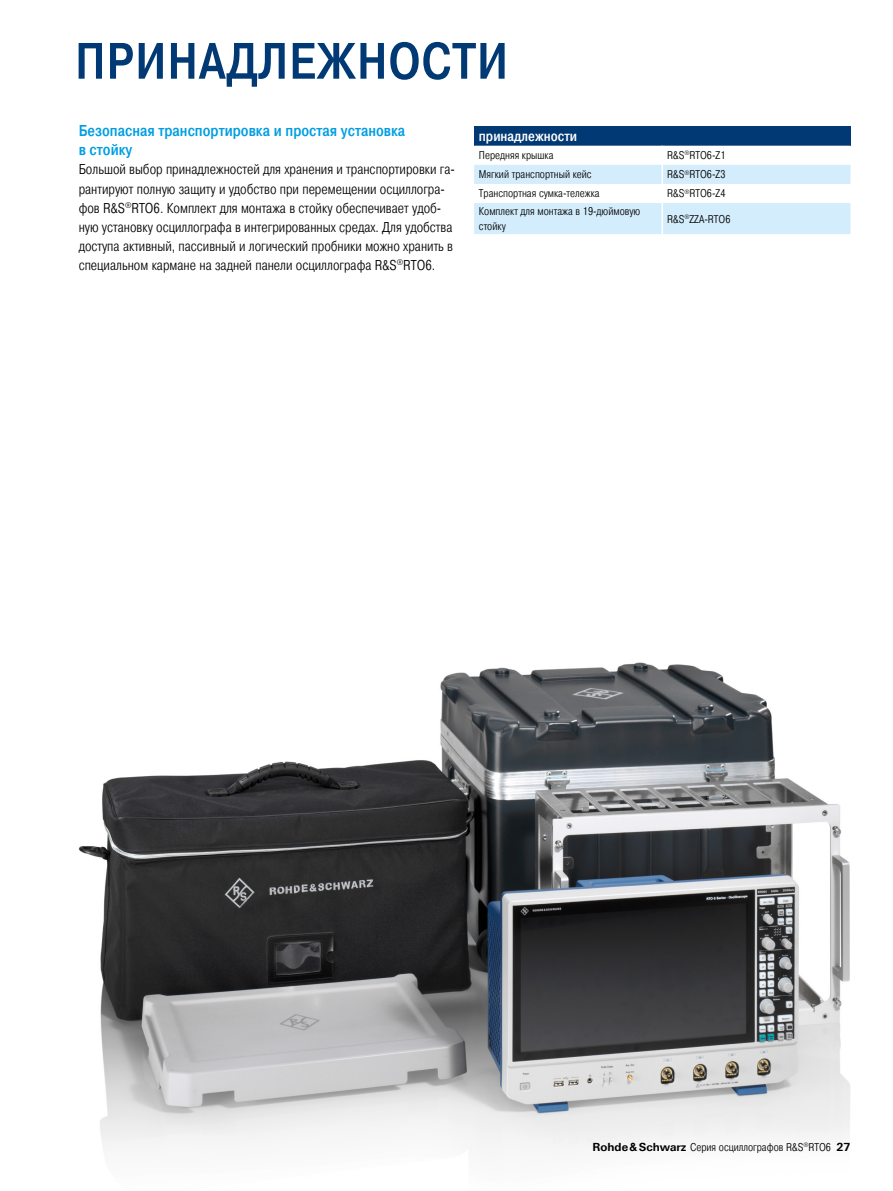
<style>
.page{position:relative;width:893px;height:1191px;background:#fff}
.page>*{position:absolute;margin:0;border:0;box-sizing:border-box;transform-origin:0 0}
.Seiten_Headline_34Pt{font:500 51px "Pragmatica Cond";letter-spacing:.02em;color:#003973}
.Absatzfett_cyan{font:500 15.75px/19.2px "Pragmatica Cond";color:#009ee3}
.Haupttext_ohne_Absta{font:300 14.25px/19.2px "Pragmatica Cond";color:#000}
.Tabellenueberschrift{font:500 14.25px "Pragmatica Cond";color:#fff}
.Tabelletext{font:300 11.25px/14.7px "Pragmatica Cond";color:#000}
.s1{font-family:"Linotype Univers 630";font-weight:700}
</style>
<div class="page">
<img style="left:78px;top:662px;width:772px;height:485px">
<div style="left:474px;top:126px;width:376px;height:20px;background:#003973"></div>
<svg style="left:474px;top:165px;width:376px;height:69px"></svg>
<hr style="left:661px;top:203px;width:2px;height:31px;background:#fff">
<p class="Seiten_Headline_34Pt" style="left:75px;top:31px;width:434px">ПРИНАДЛЕЖНОСТИ</p>
<p class="Absatzfett_cyan" style="left:79px;top:121px;width:328px">Безопасная транспортировка и простая установка в стойку</p>
<p class="Haupttext_ohne_Absta" style="left:79px;top:160px;width:378px">Большой выбор принадлежностей для хранения и транспортировки га&shy;рантируют полную защиту и удобство при перемещении осциллогра&shy;фов R&amp;S<sup>®</sup>RTO6. Комплект для монтажа в стойку обеспечивает удоб&shy;ную установку осциллографа в интегрированных средах. Для удобства доступа активный, пассивный и логический пробники можно хранить в специальном кармане на задней панели осциллографа R&amp;S<sup>®</sup>RTO6.</p>
<p class="Tabellenueberschrift" style="left:479px;top:128px;width:100px">принадлежности</p>
<p class="Tabelletext" style="left:479px;top:148px;width:76px">Передняя крышка</p>
<p class="Tabelletext" style="left:667px;top:148px;width:60px">R&amp;S<sup>®</sup>RTO6-Z1</p>
<p class="Tabelletext" style="left:479px;top:167px;width:114px">Мягкий транспортный кейс</p>
<p class="Tabelletext" style="left:667px;top:167px;width:60px">R&amp;S<sup>®</sup>RTO6-Z3</p>
<p class="Tabelletext" style="left:479px;top:186px;width:122px">Транспортная сумка-тележка</p>
<p class="Tabelletext" style="left:667px;top:186px;width:60px">R&amp;S<sup>®</sup>RTO6-Z4</p>
<p class="Tabelletext" style="left:479px;top:204px;width:163px">Комплект для монтажа в 19-дюймовую стойку</p>
<p class="Tabelletext" style="left:667px;top:211px;width:65px">R&amp;S<sup>®</sup>ZZA-RTO6</p>
<p class="Tabelletext" style="left:593px;top:1139px;width:259px"><span class="s1">Rohde&amp;Schwarz</span> Серия осциллографов R&amp;S<sup>®</sup>RTO6 <span class="s1">27</span></p>
</div>
